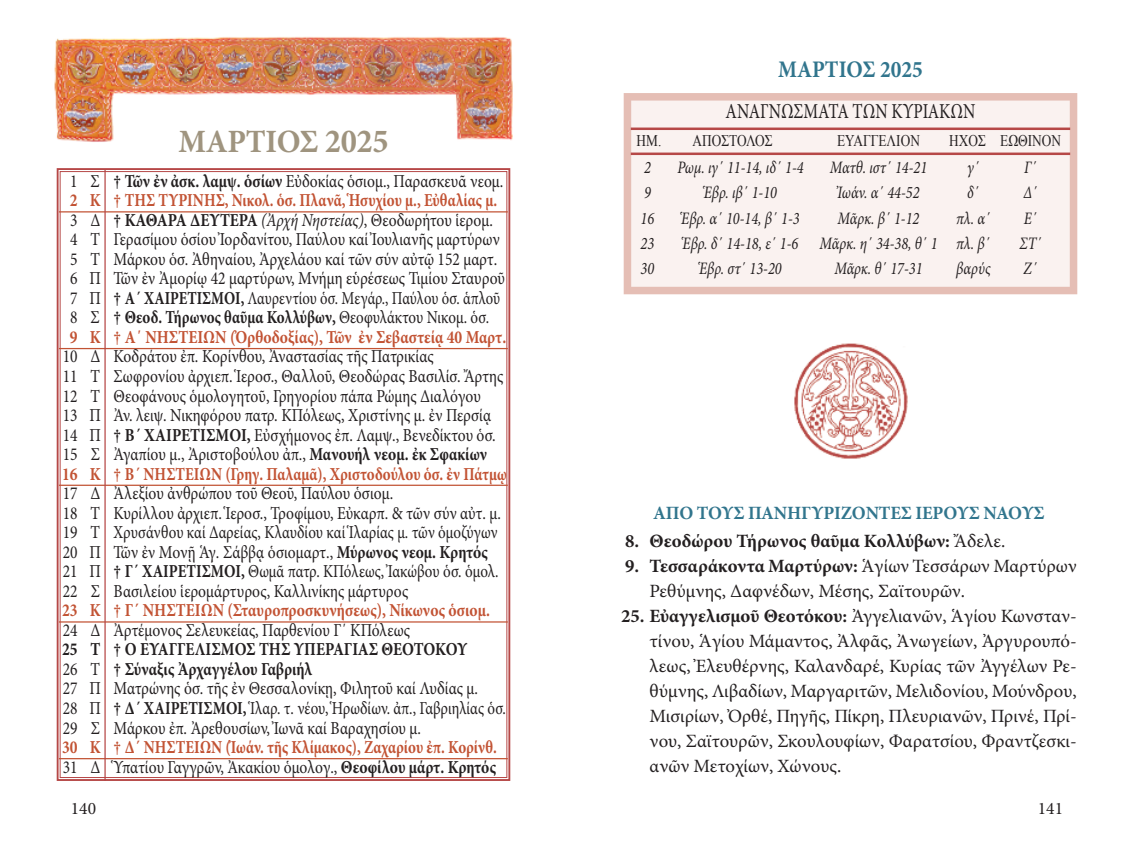
<style>
.page{position:relative;width:1134px;height:851px;background:#fff}
.page>*{position:absolute;margin:0;border:0;box-sizing:border-box;transform-origin:0 0}
.t1{font:700 32.5px "Minion Pro";letter-spacing:-.01em;color:#9f947f;scale:.96 1}
.t2{font:700 23.75px "Minion Pro";color:#31758d;scale:.9 1}
.t3{font:21.25px "Minion Pro";color:#231f20;scale:.78 1}
.t4{font:18.75px/25px "Minion Pro";color:#231f20}
.t5{font:700 18.75px "Minion Pro";color:#231f20}
.t6{font:700 18.75px "Minion Pro";letter-spacing:-.01em;color:#31758d}
.t7{font:18.25px/19.5px "Minion Pro";color:#231f20;scale:.85 1}
.t8{font:700 18.25px/19.5px "Minion Pro";color:#c25334;scale:.85 1}
.t9{font:italic 17.5px "Minion Pro";color:#231f20;scale:.82 1}
.t10{font:17.5px "Minion Pro";color:#231f20}
.t11{font:16.25px "Times New Roman";color:#231f20;scale:.82 1}
.s1{font-size:33.75px}
.s2{font-weight:700}
.s3{font-weight:700;color:#c25334}
.s4{font-style:italic}
.s5{font-weight:400;color:#231f20}
.s6{color:#231f20}
.s7{font-weight:400}
</style>
<div class="page">
<svg style="left:624px;top:93px;width:453px;height:201px;fill:#faf2f0"></svg>
<hr style="left:631px;top:152px;width:439px;height:3px;background:#b64847">
<hr style="left:631px;top:127px;width:439px;height:3px;background:#b64847">
<div style="left:57px;top:168px;width:453px;height:612px;border:2px solid #b64847"></div>
<hr style="left:59px;top:211px;width:449px;height:1px;background:#c25334">
<hr style="left:59px;top:348px;width:449px;height:1px;background:#c25334">
<hr style="left:59px;top:484px;width:449px;height:2px;background:#c25334">
<hr style="left:59px;top:621px;width:449px;height:1px;background:#c25334">
<hr style="left:59px;top:758px;width:449px;height:1px;background:#c25334">
<hr style="left:104px;top:169px;width:2px;height:611px;background:#b64847">
<img style="left:794px;top:343px;width:114px;height:116px">
<img style="left:54px;top:36px;width:459px;height:106px">
<h2 class="t2" style="left:778px;top:60px;width:162px">ΜΑΡΤΙΟΣ 2025</h2>
<p class="t3" style="left:726px;top:103px;width:322px">ΑΝΑΓΝΩΣΜΑΤΑ ΤΩΝ ΚΥΡΙΑΚΩΝ</p>
<p class="t11" style="left:637px;top:131px;width:167px">ΗΜ. ΑΠΟΣΤΟΛΟΣ</p>
<p class="t11" style="left:837px;top:131px;width:102px">EYAΓΓΕΛΙΟΝ</p>
<p class="t11" style="left:949px;top:131px;width:138px">HXΟΣ EΩΘINON</p>
<p class="t9" style="left:644px;top:161px;width:10px">2</p>
<p class="t9" style="left:677px;top:161px;width:155px">Ρωμ. ιγ΄ 11-14, ιδ΄ 1-4</p>
<p class="t9" style="left:830px;top:161px;width:120px">Ματθ. ιστ΄ 14-21</p>
<p class="t9" style="left:967px;top:161px;width:17px">γ΄</p>
<p class="t9" style="left:1024px;top:161px;width:17px">Γ΄</p>
<p class="t9" style="left:644px;top:186px;width:10px">9</p>
<p class="t9" style="left:704px;top:186px;width:91px">Ἑβρ. ιβ΄ 1-10</p>
<p class="t9" style="left:837px;top:186px;width:102px">Ἰωάν. α΄ 44-52</p>
<p class="t9" style="left:967px;top:186px;width:17px">δ΄</p>
<p class="t9" style="left:1023px;top:186px;width:19px">Δ΄</p>
<p class="t9" style="left:641px;top:211px;width:18px">16</p>
<p class="t9" style="left:681px;top:211px;width:146px">Ἑβρ. α΄ 10-14, β΄ 1-3</p>
<p class="t9" style="left:838px;top:211px;width:101px">Μᾶρκ. β΄ 1-12</p>
<p class="t9" style="left:956px;top:211px;width:44px">πλ. α΄</p>
<p class="t9" style="left:1024px;top:211px;width:18px">Ε΄</p>
<p class="t9" style="left:641px;top:236px;width:18px">23</p>
<p class="t9" style="left:683px;top:236px;width:377px">Ἑβρ. δ΄ 14-18, ε΄ 1-6 Μᾶρκ. η΄ 34-38, θ΄ 1 πλ. β΄</p>
<p class="t9" style="left:1019px;top:236px;width:29px">ΣΤ΄</p>
<p class="t9" style="left:641px;top:261px;width:18px">30</p>
<p class="t9" style="left:699px;top:261px;width:102px">Ἑβρ. στ΄ 13-20</p>
<p class="t9" style="left:834px;top:261px;width:109px">Μᾶρκ. θ΄ 17-31</p>
<p class="t9" style="left:956px;top:261px;width:43px">βαρύς</p>
<p class="t9" style="left:1024px;top:261px;width:19px">Ζ΄</p>
<h1 class="t1" style="left:178px;top:129px;width:221px">ΜΑΡΤΙΟΣ <span class="s1">2025</span></h1>
<p class="t7" style="left:70px;top:173px;width:515px">1 Σ <span class="s2">† Τῶν ἐν ἀσκ. λαμψ. ὁσίων</span> Εὐδοκίας ὁσιομ., Παρασκευᾶ νεοµ.<br><span class="s3">2 Κ † ΤΗΣ ΤΥΡΙΝΗΣ, Νικολ. ὁσ. Πλανᾶ, Ἡσυχίου µ., Εὐθαλίας μ.<br></span>3 Δ <span class="s2">† ΚΑΘΑΡΑ ΔΕΥΤΕΡΑ</span> <span class="s4">(Ἀρχή Νηστείας)</span>, Θεοδωρήτου ἱερομ.<br>4 Τ Γερασίµου ὁσίου Ἰορδανίτου, Παύλου καί Ἰουλιανῆς μαρτύρων 5 Τ Μάρκου ὁσ. Ἀθηναίου, Ἀρχελάου καί τῶν σύν αὐτῷ 152 μαρτ.<br>6 Π Τῶν ἐν Ἀμορίῳ 42 μαρτύρων, Μνήμη εὑρέσεως Τιμίου Σταυροῦ 7 Π <span class="s2">† Α´ ΧΑΙΡΕΤΙΣΜΟΙ,</span> Λαυρεντίου ὁσ. Μεγάρ., Παύλου ὁσ. ἁπλοῦ 8 Σ <span class="s2">† Θεοδ. Τήρωνος θαῦμα Κολλύβων,</span> Θεοφυλάκτου Νικομ. ὁσ.<br><span class="s3">9 Κ † Α΄ ΝΗΣΤΕΙΩΝ (Ὀρθοδοξίας), Τῶν ἐν Σεβαστείᾳ 40 Μαρτ.</span></p>
<p class="t7" style="left:62px;top:348px;width:525px">10 Δ Κοδράτου ἐπ. Κορίνθου, Ἀναστασίας τῆς Πατρικίας<br>11 Τ Σωφρονίου ἀρχιεπ. Ἱεροσ., Θαλλοῦ, Θεοδώρας Βασιλίσ. Ἄρτης 12 Τ Θεοφάνους ὁµολογητοῦ, Γρηγορίου πάπα Ρώμης Διαλόγου<br>13 Π Ἀν. λειψ. Νικηφόρου πατρ. ΚΠόλεως, Χριστίνης μ. ἐν Περσίᾳ 14 Π <span class="s2">† Β´ ΧΑΙΡΕΤΙΣΜΟΙ,</span> Εὐσχήμονος ἐπ. Λαμψ., Βενεδίκτου ὁσ.<br>15 Σ Ἀγαπίου μ., Ἀριστοβούλου ἀπ., <span class="s2">Μανουήλ νεομ. ἐκ Σφακίων<br></span><span class="s3">16 Κ † B´ ΝΗΣΤΕΙΩΝ (Γρηγ. Παλαμᾶ), Χριστοδούλου ὁσ. ἐν Πάτμῳ</span></p>
<p class="t7" style="left:63px;top:485px;width:517px">17 Δ Ἀλεξίου ἀνθρώπου τοῦ Θεοῦ, Παύλου ὁσιομ.<br>18 Τ Κυρίλλου ἀρχιεπ. Ἱεροσ., Τροφίμου, Εὐκαρπ. &amp; τῶν σύν αὐτ. μ.<br>19 Τ Χρυσάνθου καί Δαρείας, Κλαυδίου καί Ἱλαρίας μ. τῶν ὁμοζύγων 20 Π Τῶν ἐν Μονῇ Ἁγ. Σάββᾳ ὁσιομαρτ., <span class="s2">Μύρωνος νεομ. Κρητός </span>21 Π <span class="s2">† Γ´ ΧΑΙΡΕΤΙΣΜΟΙ,</span> Θωμᾶ πατρ. ΚΠόλεως, Ἰακώβου ὁσ. ὁμολ.<br>22 Σ Βασιλείου ἱερομάρτυρος, Καλλινίκης μάρτυρος</p>
<p class="t8" style="left:62px;top:602px;width:505px">23 Κ † Γ´ ΝΗΣΤΕΙΩΝ (Σταυροπροσκυνήσεως), Νίκωνος ὁσιομ.</p>
<p class="t7" style="left:63px;top:621px;width:410px">24 Δ Ἀρτέμονος Σελευκείας, Παρθενίου Γ΄ ΚΠόλεως</p>
<p class="t7" style="left:62px;top:641px;width:524px"><span class="s2">25 Τ † Ο ΕΥΑΓΓΕΛΙΣΜΟΣ ΤΗΣ ΥΠΕΡΑΓΙΑΣ ΘΕΟΤΟΚΟΥ<br></span>26 Τ <span class="s2">† Σύναξις Ἀρχαγγέλου Γαβριήλ<br></span>27 Π Ματρώνης ὁσ. τῆς ἐν Θεσσαλονίκῃ, Φιλητοῦ καί Λυδίας µ.<br>28 Π <span class="s2">† Δ´ ΧΑΙΡΕΤΙΣΜΟΙ,</span> Ἱλαρ. τ. νέου, Ἡρωδίων. ἀπ., Γαβριηλίας ὁσ.<br>29 Σ Μάρκου ἐπ. Ἀρεθουσίων, Ἰωνᾶ καί Βαραχησίου μ.</p>
<p class="t8" style="left:62px;top:738px;width:513px">30 Κ † Δ´ ΝΗΣΤΕΙΩΝ (Ἰωάν. τῆς Κλίμακος), Ζαχαρίου ἐπ. Κορίνθ.<br><span class="s5">31 Δ Ὑπατίου Γαγγρῶν, Ἀκακίου ὁμολογ.,</span> <span class="s6">Θεοφίλου μάρτ. Κρητός</span></p>
<p class="t10" style="left:71px;top:801px;width:27px">140</p>
<p class="t10" style="left:1038px;top:801px;width:27px">141</p>
<p class="t6" style="left:653px;top:506px;width:393px">ΑΠΟ ΤΟΥΣ ΠΑΝΗΓΥΡΙΖΟΝΤΕΣ ΙEΡΟΥΣ ΝΑΟΥΣ</p>
<p class="t5" style="left:625px;top:534px;width:381px">8. Θεοδώρου Τήρωνος θαῦμα Κολλύβων: <span class="s7">Ἄδελε.</span></p>
<p class="t4" style="left:649px;top:555px;width:429px;text-indent:-24px"><span class="s2">9. Τεσσαράκοντα Μαρτύρων:</span> Ἁγίων Τεσσάρων Μαρτύρων<br>Ρεθύμνης, Δαφνέδων, Μέσης, Σαϊτουρῶν.</p>
<p class="t4" style="left:649px;top:605px;width:429px;text-align:justify;text-indent:-28px"><span class="s2">25. Εὐαγγελισμοῦ Θεοτόκου:</span> Ἀγγελιανῶν, Ἁγίου Κωνσταν&shy;τίνου, Ἁγίου Μάμαντος, Ἀλφᾶς, Ἀνωγείων, Ἀργυρουπό&shy;λεως, Ἐλευθέρνης, Καλανδαρέ, Κυρίας τῶν Ἀγγέλων Ρε&shy;θύμνης, Λιβαδίων, Μαργαριτῶν, Μελιδονίου, Μούνδρου, Μισιρίων, Ὀρθέ, Πηγῆς, Πίκρη, Πλευριανῶν, Πρινέ, Πρί&shy;νου, Σαϊτουρῶν, Σκουλουφίων, Φαρατσίου, Φραντζεσκι&shy;ανῶν Μετοχίων, Χώνους.</p>
</div>
